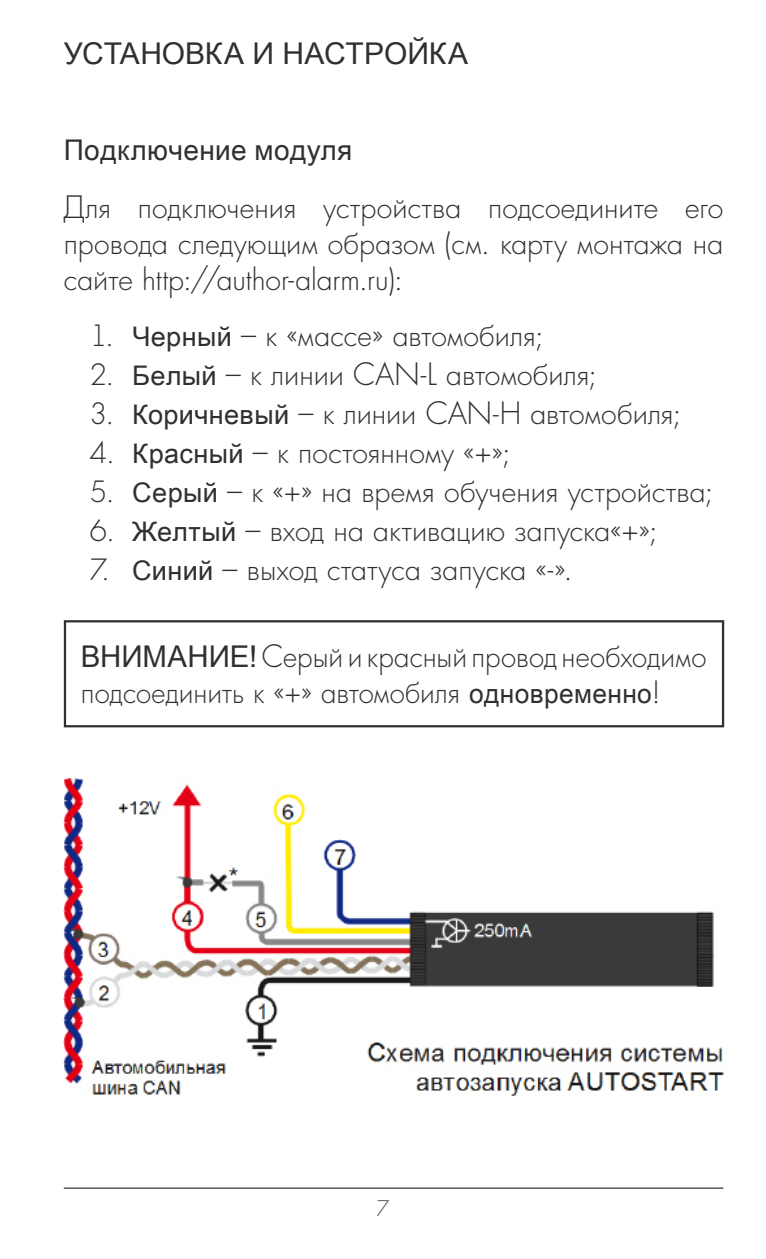
<style>
.page{position:relative;width:766px;height:1259px;background:#fff}
.page>*{position:absolute;margin:0;border:0;box-sizing:border-box;transform-origin:0 0}
.t1{font:100 30px/36px "A Futurica Lt";letter-spacing:.005em;color:#312f30;text-align:justify}
.t2{font:30px "Arial Unicode MS";letter-spacing:-.005em;color:#312f30}
.t3{font:28.5px "Arial Unicode MS";letter-spacing:.015em;color:#312f30}
.t4{font:100 21px "A Futurica Lt";color:#57585a}
.s1{font-size:28.5px}
.s2{font-family:"Arial Unicode MS";font-weight:400;font-size:27px}
.s3{font-family:"Arial Unicode MS";font-weight:400}
</style>
<div class="page">
<hr style="left:64px;top:1187px;width:659px;height:2px;background:#57585a">
<div style="left:64px;top:620px;width:660px;height:107px;border:2px solid #312f30"></div>
<img style="left:64px;top:778px;width:661px;height:318px">
<p class="t2" style="left:64px;top:32px;width:405px">УСТАНОВКА И НАСТРОЙКА</p>
<p class="t3" style="left:64px;top:129px;width:290px">Подключение модуля</p>
<p class="t1" style="left:64px;top:188px;width:661px">Для подключения устройства подсоедините его провода следующим образом (см. карту монтажа на сайте http://author-alarm.ru):</p>
<p class="t1" style="left:89px;top:316px;width:455px"><span class="s1">1.</span> <span class="s2">Черный</span> – к «массе» автомобиля;</p>
<p class="t1" style="left:89px;top:355px;width:509px"><span class="s1">2.</span> <span class="s2">Белый</span> – к линии CAN-L автомобиля;</p>
<p class="t1" style="left:89px;top:394px;width:593px"><span class="s1">3.</span> <span class="s2">Коричневый</span> – к линии CAN-H автомобиля;</p>
<p class="t1" style="left:89px;top:433px;width:423px"><span class="s1">4.</span> <span class="s2">Красный</span> – к постоянному «+»;</p>
<p class="t1" style="left:89px;top:472px;width:625px"><span class="s1">5.</span> <span class="s2">Серый</span> – к «+» на время обучения устройства;</p>
<p class="t1" style="left:89px;top:511px;width:570px"><span class="s1">6.</span> <span class="s2">Желтый</span> – вход на активацию запуска«+»;</p>
<p class="t1" style="left:89px;top:550px;width:485px"><span class="s1">7.</span> <span class="s2">Синий</span> – выход статуса запуска «-».</p>
<p class="t1" style="left:81px;top:637px;width:627px"><span class="s3">ВНИМАНИЕ!</span> Серый и красный провод необходимо подсоединить к «+» автомобиля <span class="s2">одновременно</span>!</p>
<p class="t4" style="left:376px;top:1195px;width:14px">7</p>
</div>
